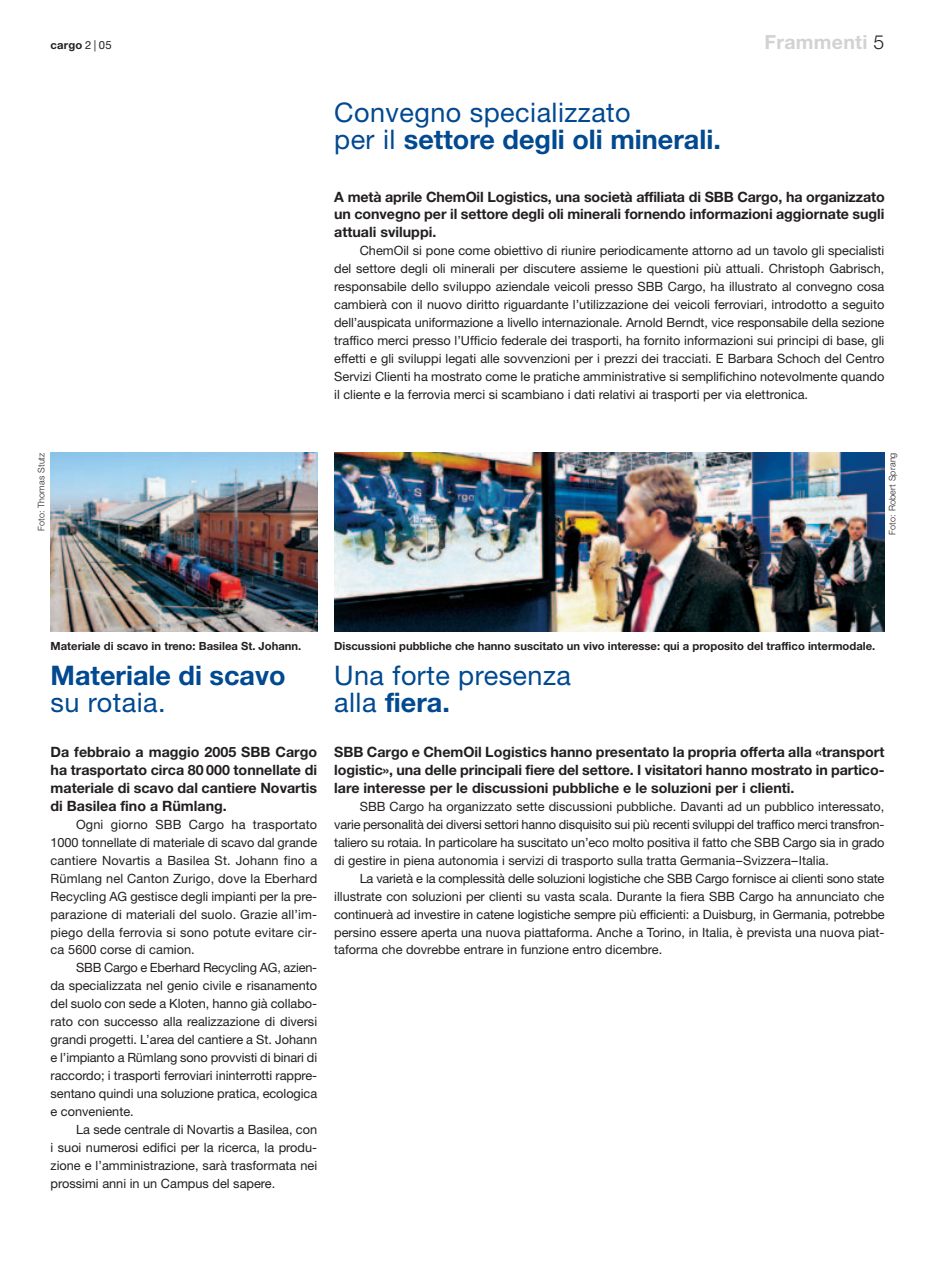
<style>
.page{position:relative;width:936px;height:1263px;background:#fff}
.page>*{position:absolute;margin:0;border:0;box-sizing:border-box;transform-origin:0 0}
.t1{font:27px/27px "Helvetica Neue LT";letter-spacing:.015em;color:#014990}
.t2{font:700 27px "Helvetica Neue LT";color:#014990}
.t3{font:700 19.5px "Helvetica Neue LT";letter-spacing:.015em;color:#d1d2d4}
.t4{font:700 14.25px/18px "Helvetica Neue LT";color:#231f20;text-align:justify}
.t5{font:12.75px/18px "Helvetica Neue LT";color:#231f20;text-align:justify}
.t6{font:700 11.25px "Helvetica Neue LT";color:#231f20}
.t7{font:300 9px "Helvetica Neue LT";letter-spacing:.015em;color:#231f20}
.s1{font-weight:400}
.s2{font-weight:300;color:#231f20}
.s3{font-weight:700}
</style>
<div class="page">
<img style="left:334px;top:452px;width:550px;height:180px">
<img style="left:51px;top:452px;width:266px;height:180px">
<p class="t6" style="left:51px;top:41px;width:62px">cargo <span class="s1">2 | 05</span></p>
<h2 class="t3" style="left:764px;top:35px;width:121px">Frammenti <span class="s2">5</span></h2>
<h1 class="t1" style="left:334px;top:102px;width:388px">Convegno specializzato<br>per il <span class="s3">settore degli oli minerali.</span></h1>
<p class="t4" style="left:334px;top:189px;width:552px">A metà aprile ChemOil Logistics, una società affiliata di SBB Cargo, ha organizzato un convegno per il settore degli oli minerali fornendo informazioni aggiornate sugli attuali sviluppi.</p>
<p class="t5" style="left:334px;top:243px;width:551px;text-indent:26px">ChemOil si pone come obiettivo di riunire periodicamente attorno ad un tavolo gli specialisti del settore degli oli minerali per discutere assieme le questioni più attuali. Christoph Gabrisch, responsabile dello sviluppo aziendale veicoli presso SBB Cargo, ha illustrato al convegno cosa cambierà con il nuovo diritto riguardante l’utilizzazione dei veicoli ferroviari, introdotto a seguito dell’auspicata uniformazione a livello internazionale. Arnold Berndt, vice responsabile della sezione traffico merci presso l’Ufficio federale dei trasporti, ha fornito informazioni sui principi di base, gli effetti e gli sviluppi legati alle sovvenzioni per i prezzi dei tracciati. E Barbara Schoch del Centro Servizi Clienti ha mostrato come le pratiche amministrative si semplifichino notevolmente quando il cliente e la ferrovia merci si scambiano i dati relativi ai trasporti per via elettronica.</p>
<p class="t7" style="left:38px;top:531px;width:80px;rotate:-90deg">Foto: Thomas Stutz</p>
<p class="t7" style="left:888px;top:535px;width:84px;rotate:-90deg">Foto: Robert Sprang</p>
<p class="t6" style="left:51px;top:642px;width:252px">Materiale di scavo in treno: Basilea St. Johann.</p>
<p class="t6" style="left:334px;top:642px;width:542px">Discussioni pubbliche che hanno suscitato un vivo interesse: qui a proposito del traffico intermodale.</p>
<h1 class="t2" style="left:51px;top:666px;width:236px">Materiale di scavo</h1>
<h1 class="t1" style="left:51px;top:692px;width:117px">su rotaia.</h1>
<p class="t4" style="left:51px;top:744px;width:268px">Da febbraio a maggio 2005 SBB Cargo ha trasportato circa 80 000 tonnellate di materiale di scavo dal cantiere Novartis di Basilea fino a Rümlang.</p>
<p class="t5" style="left:51px;top:817px;width:268px;text-indent:26px">Ogni giorno SBB Cargo ha trasportato 1000 tonnellate di materiale di scavo dal grande cantiere Novartis a Basilea St. Johann fino a Rümlang nel Canton Zurigo, dove la Eberhard Recycling AG gestisce degli impianti per la pre&shy;parazione di materiali del suolo. Grazie all’im&shy;piego della ferrovia si sono potute evitare cir&shy;ca 5600 corse di camion.</p>
<p class="t5" style="left:51px;top:960px;width:268px;text-indent:26px">SBB Cargo e Eberhard Recycling AG, azien&shy;da specializzata nel genio civile e risanamento del suolo con sede a Kloten, hanno già collabo&shy;rato con successo alla realizzazione di diversi grandi progetti. L’area del cantiere a St. Johann e l’impianto a Rümlang sono provvisti di binari di raccordo; i trasporti ferroviari ininterrotti rappre&shy;sentano quindi una soluzione pratica, ecologica e conveniente.</p>
<p class="t5" style="left:51px;top:1121px;width:268px;text-indent:26px">La sede centrale di Novartis a Basilea, con i suoi numerosi edifici per la ricerca, la produ&shy;zione e l’amministrazione, sarà trasformata nei prossimi anni in un Campus del sapere.</p>
<h1 class="t1" style="left:334px;top:665px;width:238px">Una forte presenza alla <span class="s3">fiera.</span></h1>
<p class="t4" style="left:334px;top:744px;width:551px">SBB Cargo e ChemOil Logistics hanno presentato la propria offerta alla «transport logistic», una delle principali fiere del settore. I visitatori hanno mostrato in partico&shy;lare interesse per le discussioni pubbliche e le soluzioni per i clienti.</p>
<p class="t5" style="left:334px;top:799px;width:551px;text-indent:26px">SBB Cargo ha organizzato sette discussioni pubbliche. Davanti ad un pubblico interessato, varie personalità dei diversi settori hanno disquisito sui più recenti sviluppi del traffico merci transfron&shy;taliero su rotaia. In particolare ha suscitato un’eco molto positiva il fatto che SBB Cargo sia in grado di gestire in piena autonomia i servizi di trasporto sulla tratta Germania–Svizzera–Italia.</p>
<p class="t5" style="left:334px;top:870px;width:552px;text-indent:26px">La varietà e la complessità delle soluzioni logistiche che SBB Cargo fornisce ai clienti sono state illustrate con soluzioni per clienti su vasta scala. Durante la fiera SBB Cargo ha annunciato che continuerà ad investire in catene logistiche sempre più efficienti: a Duisburg, in Germania, potrebbe persino essere aperta una nuova piattaforma. Anche a Torino, in Italia, è prevista una nuova piat&shy;taforma che dovrebbe entrare in funzione entro dicembre.</p>
</div>
